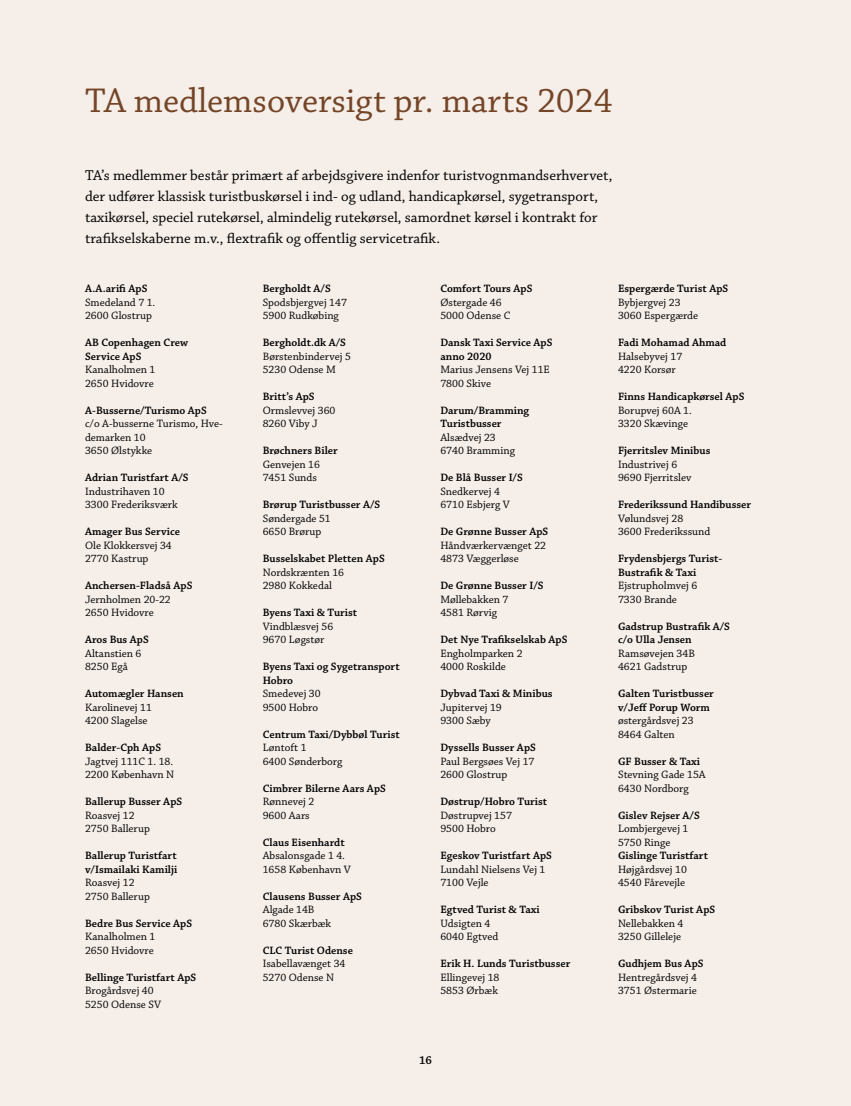
<style>
.page{position:relative;width:851px;height:1106px;background:#fff}
.page>*{position:absolute;margin:0;border:0;box-sizing:border-box;transform-origin:0 0}
.t1{font:36px "Chaparral Pro";color:#754527}
.t2{font:15px/21px "Chaparral Pro";color:#000}
.t3{font:600 12px "Chaparral Pro";color:#000}
.t4{font:11.25px/13.5px "Chaparral Pro";color:#000}
.t5{font:600 11.25px/13.5px "Chaparral Pro";color:#000}
</style>
<div class="page">
<div style="left:0;top:0;width:850px;height:1106px;background:#f5eee9"></div>
<h1 class="t1" style="left:85px;top:80px;width:529px">TA medlemsoversigt pr. marts 2024</h1>
<p class="t2" style="left:85px;top:165px;width:529px">TA’s medlemmer består primært af arbejdsgivere indenfor turistvognmandserhvervet, der udfører klassisk turistbuskørsel i ind- og udland, handicapkørsel, sygetransport, taxikørsel, speciel rutekørsel, almindelig rutekørsel, samordnet kørsel i kontrakt for trafikselskaberne m.v., flextrafik og offentlig servicetrafik.</p>
<p class="t5" style="left:85px;top:282px;width:64px">A.A.arifi ApS</p>
<p class="t4" style="left:85px;top:296px;width:72px">Smedeland 7 1.<br>2600 Glostrup</p>
<p class="t5" style="left:85px;top:336px;width:104px">AB Copenhagen Crew<br>Service ApS</p>
<p class="t4" style="left:85px;top:363px;width:72px">Kanalholmen 1<br>2650 Hvidovre</p>
<p class="t5" style="left:85px;top:403px;width:123px">A-Busserne/Turismo ApS</p>
<p class="t4" style="left:85px;top:417px;width:139px">c/o A-busserne Turismo, Hve&shy;demarken 10<br>3650 Ølstykke</p>
<p class="t5" style="left:85px;top:471px;width:105px">Adrian Turistfart A/S</p>
<p class="t4" style="left:85px;top:485px;width:94px">Industrihaven 10<br>3300 Frederiksværk</p>
<p class="t5" style="left:85px;top:525px;width:96px">Amager Bus Service</p>
<p class="t4" style="left:85px;top:539px;width:88px">Ole Klokkersvej 34<br>2770 Kastrup</p>
<p class="t5" style="left:85px;top:579px;width:109px">Anchersen-Fladså ApS</p>
<p class="t4" style="left:85px;top:593px;width:87px">Jernholmen 20-22<br>2650 Hvidovre</p>
<p class="t5" style="left:85px;top:633px;width:65px">Aros Bus ApS</p>
<p class="t4" style="left:85px;top:647px;width:58px">Altanstien 6<br>8250 Egå</p>
<p class="t5" style="left:85px;top:687px;width:100px">Automægler Hansen</p>
<p class="t4" style="left:85px;top:701px;width:68px">Karolinevej 11<br>4200 Slagelse</p>
<p class="t5" style="left:85px;top:741px;width:77px">Balder-Cph ApS</p>
<p class="t4" style="left:85px;top:755px;width:91px">Jagtvej 111C 1. 18.<br>2200 København N</p>
<p class="t5" style="left:85px;top:795px;width:99px">Ballerup Busser ApS</p>
<p class="t4" style="left:85px;top:809px;width:66px">Roasvej 12<br>2750 Ballerup</p>
<p class="t5" style="left:85px;top:849px;width:94px">Ballerup Turistfart v/Ismailaki Kamilji</p>
<p class="t4" style="left:85px;top:876px;width:66px">Roasvej 12<br>2750 Ballerup</p>
<p class="t5" style="left:85px;top:916px;width:108px">Bedre Bus Service ApS</p>
<p class="t4" style="left:85px;top:930px;width:72px">Kanalholmen 1<br>2650 Hvidovre</p>
<p class="t5" style="left:85px;top:970px;width:113px">Bellinge Turistfart ApS</p>
<p class="t4" style="left:85px;top:984px;width:77px">Brogårdsvej 40<br>5250 Odense SV</p>
<p class="t5" style="left:263px;top:282px;width:69px">Bergholdt A/S</p>
<p class="t4" style="left:263px;top:296px;width:86px">Spodsbjergvej 147<br>5900 Rudkøbing</p>
<p class="t5" style="left:263px;top:336px;width:85px">Bergholdt.dk A/S</p>
<p class="t4" style="left:263px;top:350px;width:90px">Børstenbindervej 5<br>5230 Odense M</p>
<p class="t5" style="left:263px;top:390px;width:53px">Britt’s ApS</p>
<p class="t4" style="left:263px;top:404px;width:74px">Ormslevvej 360<br>8260 Viby J</p>
<p class="t5" style="left:263px;top:444px;width:76px">Brøchners Biler</p>
<p class="t4" style="left:263px;top:458px;width:59px">Genvejen 16<br>7451 Sunds</p>
<p class="t5" style="left:263px;top:498px;width:119px">Brørup Turistbusser A/S</p>
<p class="t4" style="left:263px;top:512px;width:70px">Søndergade 51<br>6650 Brørup</p>
<p class="t5" style="left:263px;top:552px;width:123px">Busselskabet Pletten ApS</p>
<p class="t4" style="left:263px;top:566px;width:83px">Nordskrænten 16<br>2980 Kokkedal</p>
<p class="t5" style="left:263px;top:606px;width:96px">Byens Taxi &amp; Turist</p>
<p class="t4" style="left:263px;top:620px;width:72px">Vindblæsvej 56<br>9670 Løgstør</p>
<p class="t5" style="left:263px;top:660px;width:138px">Byens Taxi og Sygetransport<br>Hobro</p>
<p class="t4" style="left:263px;top:687px;width:60px">Smedevej 30<br>9500 Hobro</p>
<p class="t5" style="left:263px;top:727px;width:138px">Centrum Taxi/Dybbøl Turist</p>
<p class="t4" style="left:263px;top:741px;width:81px">Løntoft 1<br>6400 Sønderborg</p>
<p class="t5" style="left:263px;top:781px;width:125px">Cimbrer Bilerne Aars ApS</p>
<p class="t4" style="left:263px;top:795px;width:53px">Rønnevej 2<br>9600 Aars</p>
<p class="t5" style="left:263px;top:835px;width:83px">Claus Eisenhardt</p>
<p class="t4" style="left:263px;top:849px;width:90px">Absalonsgade 1 4.<br>1658 København V</p>
<p class="t5" style="left:263px;top:889px;width:101px">Clausens Busser ApS</p>
<p class="t4" style="left:263px;top:903px;width:70px">Algade 14B<br>6780 Skærbæk</p>
<p class="t5" style="left:263px;top:943px;width:92px">CLC Turist Odense</p>
<p class="t4" style="left:263px;top:957px;width:84px">Isabellavænget 34<br>5270 Odense N</p>
<p class="t5" style="left:440px;top:282px;width:94px">Comfort Tours ApS</p>
<p class="t4" style="left:440px;top:296px;width:71px">Østergade 46<br>5000 Odense C</p>
<p class="t5" style="left:440px;top:336px;width:113px">Dansk Taxi Service ApS anno 2020</p>
<p class="t4" style="left:440px;top:363px;width:111px">Marius Jensens Vej 11E<br>7800 Skive</p>
<p class="t5" style="left:440px;top:403px;width:90px">Darum/Bramming<br>Turistbusser</p>
<p class="t4" style="left:440px;top:431px;width:76px">Alsædvej 23<br>6740 Bramming</p>
<p class="t5" style="left:440px;top:471px;width:84px">De Blå Busser I/S</p>
<p class="t4" style="left:440px;top:485px;width:71px">Snedkervej 4<br>6710 Esbjerg V</p>
<p class="t5" style="left:440px;top:525px;width:109px">De Grønne Busser ApS</p>
<p class="t4" style="left:440px;top:539px;width:107px">Håndværkervænget 22<br>4873 Væggerløse</p>
<p class="t5" style="left:440px;top:579px;width:105px">De Grønne Busser I/S</p>
<p class="t4" style="left:440px;top:593px;width:69px">Møllebakken 7<br>4581 Rørvig</p>
<p class="t5" style="left:440px;top:633px;width:129px">Det Nye Trafikselskab ApS</p>
<p class="t4" style="left:440px;top:647px;width:84px">Engholmparken 2<br>4000 Roskilde</p>
<p class="t5" style="left:440px;top:687px;width:114px">Dybvad Taxi &amp; Minibus</p>
<p class="t4" style="left:440px;top:701px;width:63px">Jupitervej 19<br>9300 Sæby</p>
<p class="t5" style="left:440px;top:741px;width:97px">Dyssells Busser ApS</p>
<p class="t4" style="left:440px;top:755px;width:96px">Paul Bergsøes Vej 17<br>2600 Glostrup</p>
<p class="t5" style="left:440px;top:795px;width:108px">Døstrup/Hobro Turist</p>
<p class="t4" style="left:440px;top:809px;width:73px">Døstrupvej 157<br>9500 Hobro</p>
<p class="t5" style="left:440px;top:849px;width:113px">Egeskov Turistfart ApS</p>
<p class="t4" style="left:440px;top:863px;width:107px">Lundahl Nielsens Vej 1<br>7100 Vejle</p>
<p class="t5" style="left:440px;top:903px;width:101px">Egtved Turist &amp; Taxi</p>
<p class="t4" style="left:440px;top:917px;width:60px">Udsigten 4<br>6040 Egtved</p>
<p class="t5" style="left:440px;top:957px;width:131px">Erik H. Lunds Turistbusser</p>
<p class="t4" style="left:440px;top:971px;width:61px">Ellingevej 18<br>5853 Ørbæk</p>
<p class="t3" style="left:419px;top:1053px;width:14px">16</p>
<p class="t5" style="left:618px;top:282px;width:112px">Espergærde Turist ApS</p>
<p class="t4" style="left:618px;top:296px;width:81px">Bybjergvej 23<br>3060 Espergærde</p>
<p class="t5" style="left:618px;top:336px;width:110px">Fadi Mohamad Ahmad</p>
<p class="t4" style="left:618px;top:350px;width:66px">Halsebyvej 17<br>4220 Korsør</p>
<p class="t5" style="left:618px;top:390px;width:128px">Finns Handicapkørsel ApS</p>
<p class="t4" style="left:618px;top:404px;width:75px">Borupvej 60A 1.<br>3320 Skævinge</p>
<p class="t5" style="left:618px;top:444px;width:94px">Fjerritslev Minibus</p>
<p class="t4" style="left:618px;top:458px;width:75px">Industrivej 6<br>9690 Fjerritslev</p>
<p class="t5" style="left:618px;top:498px;width:134px">Frederikssund Handibusser</p>
<p class="t4" style="left:618px;top:512px;width:94px">Vølundsvej 28<br>3600 Frederikssund</p>
<p class="t5" style="left:618px;top:552px;width:106px">Frydensbjergs Turist-<br>Bustrafik &amp; Taxi</p>
<p class="t4" style="left:618px;top:579px;width:81px">Ejstrupholmvej 6<br>7330 Brande</p>
<p class="t5" style="left:618px;top:619px;width:113px">Gadstrup Bustrafik A/S c/o Ulla Jensen</p>
<p class="t4" style="left:618px;top:647px;width:78px">Ramsøvejen 34B<br>4621 Gadstrup</p>
<p class="t5" style="left:618px;top:687px;width:97px">Galten Turistbusser v/Jeff Porup Worm</p>
<p class="t4" style="left:618px;top:714px;width:77px">østergårdsvej 23<br>8464 Galten</p>
<p class="t5" style="left:618px;top:754px;width:84px">GF Busser &amp; Taxi</p>
<p class="t4" style="left:618px;top:768px;width:89px">Stevning Gade 15A<br>6430 Nordborg</p>
<p class="t5" style="left:618px;top:808px;width:83px">Gislev Rejser A/S</p>
<p class="t4" style="left:618px;top:822px;width:72px">Lombjergevej 1<br>5750 Ringe</p>
<p class="t5" style="left:618px;top:849px;width:91px">Gislinge Turistfart</p>
<p class="t4" style="left:618px;top:863px;width:70px">Højgårdsvej 10<br>4540 Fårevejle</p>
<p class="t5" style="left:618px;top:903px;width:99px">Gribskov Turist ApS</p>
<p class="t4" style="left:618px;top:917px;width:67px">Nellebakken 4<br>3250 Gilleleje</p>
<p class="t5" style="left:618px;top:957px;width:87px">Gudhjem Bus ApS</p>
<p class="t4" style="left:618px;top:971px;width:80px">Hentregårdsvej 4<br>3751 Østermarie</p>
</div>
